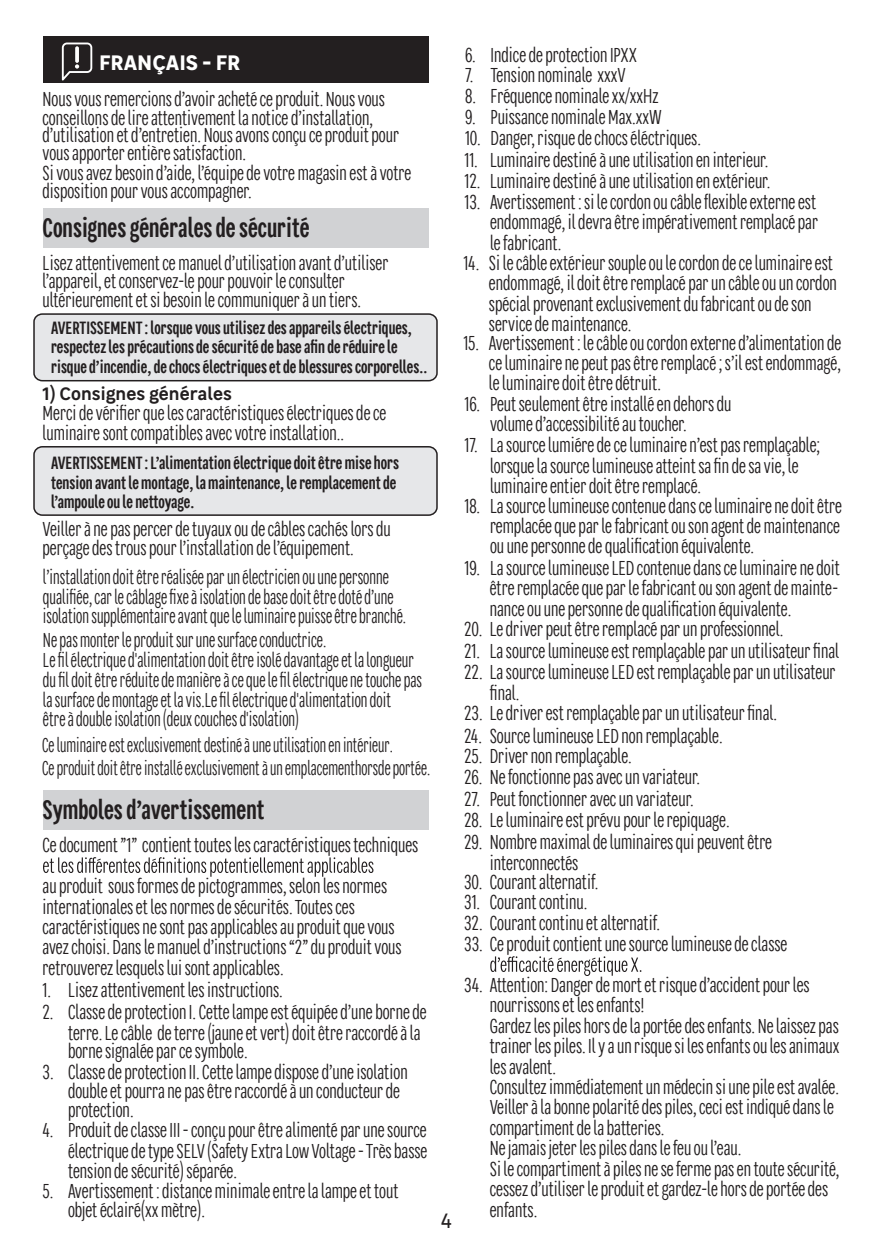
<style>
.page{position:relative;width:893px;height:1259px;background:#fff}
.page>*{position:absolute;margin:0;border:0;box-sizing:border-box;transform-origin:0 0}
.t1{font:700 27px "Leroy Merlin Sans Condensed";color:#231f20}
.t2{font:700 21px "Leroy Merlin Sans";color:#fff}
.t3{font:21px "Leroy Merlin Sans";color:#231f20;scale:.94 1}
.t4{font:20.4px/20.4px "Leroy Merlin Sans Condensed";color:#231f20}
.t5{font:20.4px/19.8px "Leroy Merlin Sans Condensed";color:#231f20;scale:.9 1}
.t6{font:20.1px "Leroy Merlin Sans Condensed";color:#231f20;scale:.88 1}
.t7{font:700 18px/19.5px "Leroy Merlin Sans Condensed";color:#231f20}
.t8{font:600 18px "Leroy Merlin Sans";color:#231f20}
</style>
<div class="page">
<div style="left:43px;top:37px;width:385px;height:46px;background:#231f20"></div>
<div style="left:43px;top:208px;width:385px;height:39px;background:#d1d2d4"></div>
<div style="left:34px;top:447px;width:403px;height:68px;background:#e6e7e9;border-radius:8px"></div>
<div style="left:33px;top:446px;width:405px;height:70px;border:2px solid #231f20;border-radius:8px"></div>
<svg style="left:62px;top:43px;width:30px;height:37px"></svg>
<div style="left:34px;top:314px;width:403px;height:67px;background:#e6e7e9;border-radius:8px"></div>
<div style="left:33px;top:313px;width:405px;height:68px;border:2px solid #231f20;border-radius:8px"></div>
<div style="left:43px;top:790px;width:385px;height:39px;background:#d1d2d4"></div>
<svg style="left:43px;top:857px;width:330px;height:19px"></svg>
<svg style="left:490px;top:956px;width:151px;height:20px"></svg>
<p class="t2" style="left:99px;top:45px;width:143px">FRANÇAIS - FR</p>
<p class="t4" style="left:43px;top:89px;width:370px;line-height:18.6px">Nous vousremercionsd’avoirachetéceproduit. Nous vous conseillons de lireattentivementlanotice d’installation, d’utilisationet d’entretien. Nous avonsconçu ceproduit pour vousapporterentière satisfaction.<br>Si vous avezbesoind’aide, l’équipe devotremagasin est à votre dispositionpourvousaccompagner.</p>
<h1 class="t1" style="left:43px;top:209px;width:268px">Consignes générales de sécurité</h1>
<p class="t4" style="left:43px;top:253px;width:347px;line-height:18.6px">Lisezattentivement cemanueld’utilisationavantd’utiliser l’appareil,et conservez-le pourpouvoirle consulter ultérieurementet sibesoinlecommuniqueràuntiers.</p>
<p class="t7" style="left:51px;top:317px;width:378px">AVERTISSEMENT : lorsque vous utilisez des appareils électriques, respectez les précautions de sécurité de base afin de réduire le risque d’incendie, de chocs électriques et de blessures corporelles..</p>
<p class="t8" style="left:43px;top:379px;width:191px">1) Consignes générales</p>
<p class="t4" style="left:43px;top:402px;width:345px">Merci devérifier quelescaractéristiquesélectriquesde ce luminairesontcompatiblesavecvotre installation..</p>
<p class="t7" style="left:51px;top:452px;width:349px">AVERTISSEMENT : L’alimentation électrique doit être mise hors tension avant le montage, la maintenance, le remplacement de l’ampoule ou le nettoyage.</p>
<p class="t4" style="left:43px;top:519px;width:350px;line-height:18.9px">Veillerànepaspercerde tuyauxoudecâblescachéslorsdu perçage destrouspourl’installationdel’équipement.</p>
<p class="t5" style="left:43px;top:566px;width:405px">l’installation doitêtre réaliséepar un électricien ou une personne qualifiée, car le câblage fixe à isolation de base doit être doté d’une isolation supplémentaireavant quele luminairepuisseêtre branché.</p>
<p class="t5" style="left:43px;top:629px;width:423px">Nepasmonterleproduit sur unesurface conductrice.<br>Le fil électrique d'alimentation doit être isolé davantage et la longueur du fil doit être réduite de manière à ce que le fil électrique ne touche pas la surface de montage et la vis.Le fil électrique d'alimentation doit<br>être à double isolation (deux couches d'isolation)</p>
<p class="t6" style="left:42px;top:732px;width:400px">Ce luminaire est exclusivement destiné à une utilisation en intérieur.</p>
<p class="t6" style="left:42px;top:755px;width:443px">Ce produit doitêtreinstallé exclusivementà unemplacementhorsde portée.</p>
<h1 class="t1" style="left:43px;top:791px;width:223px">Symboles d’avertissement</h1>
<p class="t4" style="left:43px;top:824px;width:377px;line-height:40.8px">Cedocument ”1” contienttoutesles caractéristiques techniques au produit sousformes depictogrammes,selonles normes</p>
<p class="t4" style="left:43px;top:895px;width:361px">internationales etles normesdesécurités.Toutesces caractéristiques nesontpas applicables au produitquevous avezchoisi. Danslemanueld’instructions“2”duproduitvous retrouverezlesquelslui sontapplicables.</p>
<p class="t4" style="left:43px;top:979px;width:242px">1. Lisez attentivement les instructions.</p>
<p class="t4" style="left:43px;top:1000px;width:386px;text-align:right">2. Classe de protection I. Cette lampe est équipée d’une borne de terre. Le câble de terre (jaune et vert) doit être raccordé à la</p>
<p class="t4" style="left:68px;top:1040px;width:181px">borne signalée par ce symbole.</p>
<p class="t4" style="left:68px;top:1062px;width:341px;line-height:18.9px;text-indent:-26px">3. Classe de protection II. Cette lampe dispose d’une isolation double et pourra ne pas être raccordé à un conducteur de protection.</p>
<p class="t4" style="left:68px;top:1119px;width:361px;text-align:justify;text-indent:-26px">4. Produit de classe III - conçu pour être alimenté par une source électrique de type SELV (Safety Extra LowVoltage -Très basse tension de sécurité) séparée.</p>
<p class="t4" style="left:68px;top:1180px;width:332px;line-height:19.5px;text-indent:-26px">5. Avertissement : distance minimale entre la lampe et tout objet éclairé(xx mètre).</p>
<p class="t3" style="left:441px;top:1203px;width:13px">4</p>
<p class="t4" style="left:465px;top:44px;width:173px">6. Indice de protection IPXX</p>
<p class="t4" style="left:465px;top:64px;width:162px">7. Tension nominale xxxV</p>
<p class="t4" style="left:465px;top:85px;width:195px">8. Fréquence nominale xx/xxHz</p>
<p class="t4" style="left:465px;top:106px;width:198px">9. Puissance nominale Max.xxW</p>
<p class="t4" style="left:465px;top:127px;width:237px">10. Danger, risque de chocs éléctriques.</p>
<p class="t4" style="left:464px;top:149px;width:305px">11. Luminaire destiné à une utilisation en interieur.</p>
<p class="t4" style="left:464px;top:170px;width:307px">12. Luminaire destiné à une utilisation en extérieur.</p>
<p class="t4" style="left:490px;top:191px;width:330px;text-align:justify;text-indent:-26px">13. Avertissement : si le cordon ou câble flexible externe est endommagé, il devra être impérativement remplacé par le fabricant.</p>
<p class="t4" style="left:489px;top:252px;width:349px;text-indent:-26px">14. Si le câble extérieur souple ou le cordon de ce luminaire est endommagé, il doit être remplacé par un câble ou un cordon spécial provenant exclusivement du fabricant ou de son service de maintenance.</p>
<p class="t4" style="left:489px;top:332px;width:354px;text-align:justify;text-indent:-26px">15. Avertissement : le câble ou cordon externe d’alimentation de ce luminaire ne peut pas être remplacé ; s’il est endommagé, le luminaire doit être détruit.</p>
<p class="t4" style="left:490px;top:393px;width:243px;text-indent:-26px">16. Peut seulement être installé en dehors du volume d’accessibilité au toucher.</p>
<p class="t4" style="left:490px;top:434px;width:332px;text-indent:-26px">17. La source lumiére de ce luminaire n’est pas remplaçable; lorsque la source lumineuse atteint sa fin de sa vie, le luminaire entier doit être remplacé.</p>
<p class="t4" style="left:490px;top:495px;width:354px;text-align:justify;text-indent:-26px">18. La source lumineuse contenue dans ce luminaire ne doit être remplacée que par le fabricant ou son agent de maintenance ou une personne de qualification équivalente.</p>
<p class="t4" style="left:490px;top:557px;width:352px;text-align:justify;text-indent:-25px">19. La source lumineuse LED contenue dans ce luminaire ne doit être remplacée que par le fabricant ou son agent de mainte&shy;nance ou une personne de qualification équivalente.</p>
<p class="t4" style="left:464px;top:640px;width:376px">21. La source lumineuse est remplaçable par un utilisateur final</p>
<p class="t4" style="left:464px;top:618px;width:321px">20. Le driver peut être remplacé par un professionnel.</p>
<p class="t4" style="left:490px;top:661px;width:347px;text-indent:-26px">22. La source lumineuse LED est remplaçable par un utilisateur final.</p>
<p class="t4" style="left:464px;top:702px;width:314px">23. Le driver est remplaçable par un utilisateur final.</p>
<p class="t4" style="left:464px;top:725px;width:260px">24. Source lumineuse LED non remplaçable.</p>
<p class="t4" style="left:464px;top:745px;width:169px">25. Driver non remplaçable.</p>
<p class="t4" style="left:464px;top:766px;width:237px">26. Ne fonctionne pas avec un variateur.</p>
<p class="t4" style="left:464px;top:788px;width:231px">27. Peut fonctionner avec un variateur.</p>
<p class="t4" style="left:464px;top:809px;width:267px">28. Le luminaire est prévu pour le repiquage.</p>
<p class="t4" style="left:490px;top:831px;width:284px;text-indent:-26px">29. Nombre maximal de luminaires qui peuvent être interconnectés</p>
<p class="t4" style="left:464px;top:871px;width:136px">30. Courant alternatif.</p>
<p class="t4" style="left:464px;top:891px;width:125px">31. Courant continu.</p>
<p class="t4" style="left:464px;top:912px;width:197px">32. Courant continu et alternatif.</p>
<p class="t4" style="left:464px;top:933px;width:325px">33. Ce produit contient une source lumineuse de classe</p>
<p class="t4" style="left:490px;top:974px;width:351px;text-indent:-26px">34. Attention: Danger de mort et risque d’accident pour les nourrissons et les enfants!<br>Gardez les piles hors de la portée des enfants. Ne laissez pas trainer les piles. Il y a un risque si les enfants ou les animaux les avalent.<br>Consultez immédiatement un médecin si une pile est avalée.<br>Veiller à la bonne polarité des piles, ceci est indiqué dans le compartiment de la batteries.<br>Ne jamais jeter les piles dans le feu ou l’eau.<br>Si le compartiment à piles ne se ferme pas en toute sécurité, cessez d’utiliser le produit et gardez-le hors de portée des enfants.</p>
</div>
